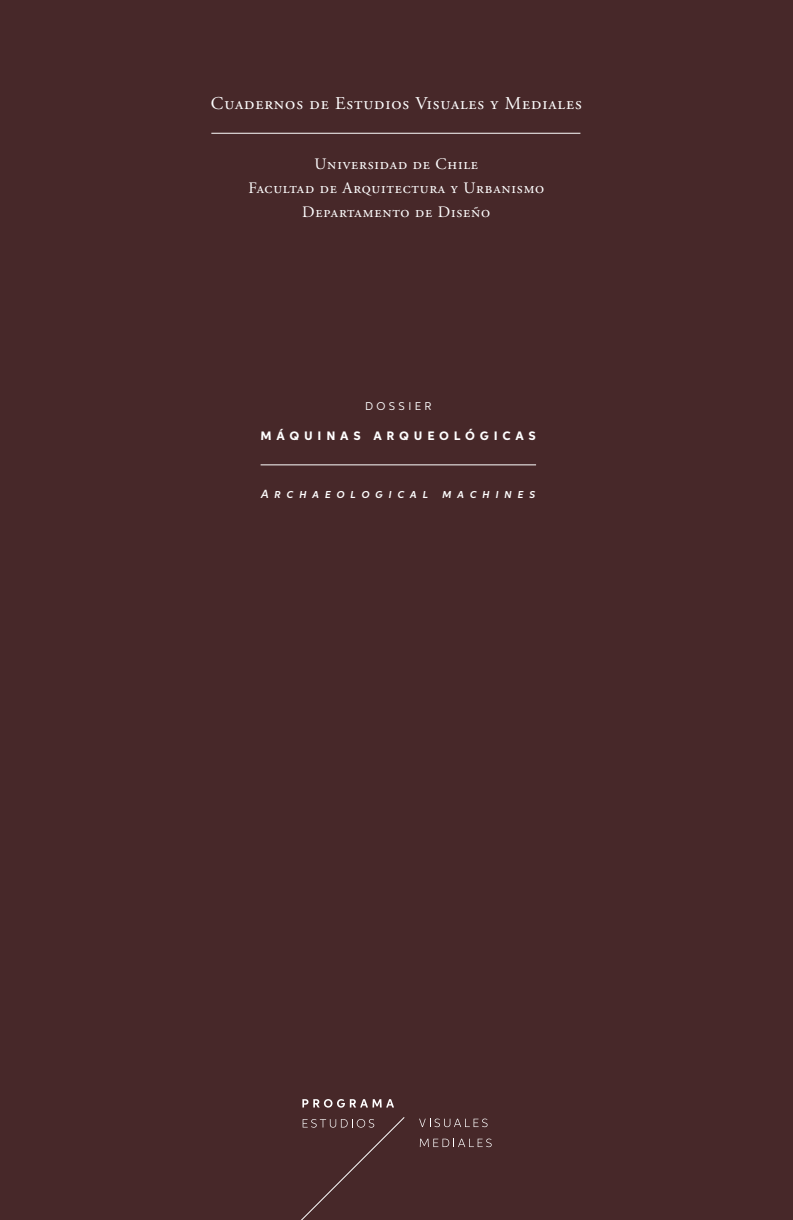
<style>
.page{position:relative;width:793px;height:1220px;background:#472829}
.page>*{position:absolute;margin:0;border:0;box-sizing:border-box;transform-origin:0 0}
.t1{font:18px "Adobe Garamond Pro";letter-spacing:.05em;color:#fff}
.t2{font:16px/24px "Adobe Garamond Pro";letter-spacing:.05em;color:#fff;text-align:center}
.t3{font:700 14.4px "Aspira";letter-spacing:.33em;color:#fff}
.t4{font:italic 600 11.8px "Aspira";letter-spacing:.49em;color:#fff}
.t5{font:11.4px "Aspira";letter-spacing:.3em;color:#fff}
</style>
<div class="page">
<svg style="left:302px;top:1099px;width:92px;height:9px"></svg>
<svg style="left:419px;top:1119px;width:68px;height:8px"></svg>
<svg style="left:420px;top:1139px;width:71px;height:8px"></svg>
<svg style="left:301px;top:1117px;width:104px;height:103px"></svg>
<hr style="left:211px;top:133px;width:369px;height:1px;background:#fff">
<hr style="left:260px;top:465px;width:276px;height:1px;background:#fff">
<p class="t1" style="left:211px;top:93px;width:372px">Cuadernos de Estudios Visuales y Mediales</p>
<p class="t2" style="left:248px;top:153px;width:297px">Universidad de Chile<br>Facultad de Arquitectura y Urbanismo<br>Departamento de Diseño</p>
<p class="t5" style="left:365px;top:400px;width:68px">DOSSIER</p>
<p class="t3" style="left:260px;top:426px;width:277px">MÁQUINAS ARQUEOLÓGICAS</p>
<p class="t4" style="left:261px;top:487px;width:276px">ARCHAEOLOGICAL MACHINES</p>
</div>
